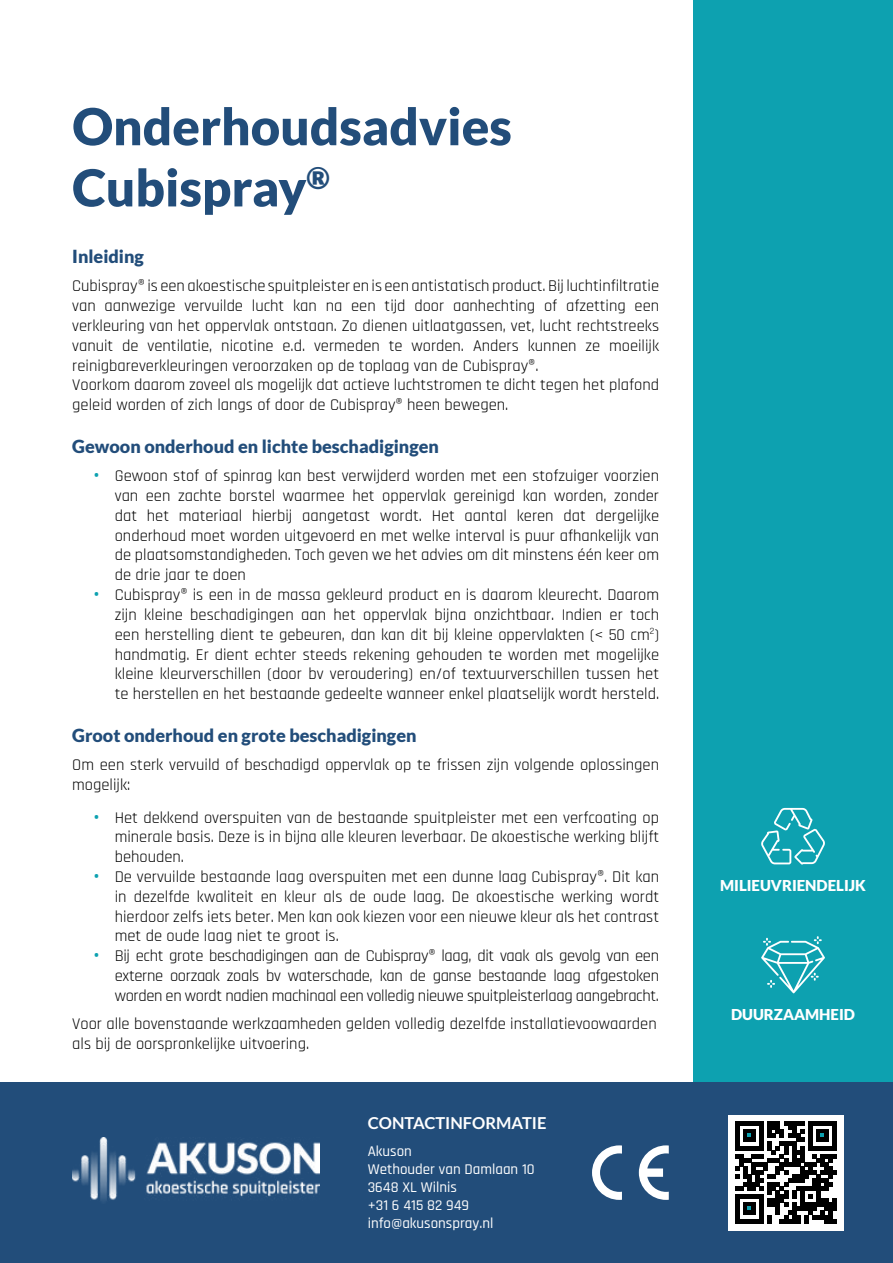
<style>
.page{position:relative;width:893px;height:1263px;background:#fff}
.page>*{position:absolute;margin:0;border:0;box-sizing:border-box;transform-origin:0 0}
.t1{font:900 51px/61.2px "Lato";color:#224d7a}
.t2{font:900 18px "Lato";color:#224d7a}
.t3{font:16.5px/19.8px "Rajdhani";color:#000;text-align:justify}
.t4{font:700 16.5px "Lato";color:#fff}
.t5{font:500 15px/18px "Rajdhani";color:#fff}
.t6{font:900 15px "Lato";color:#fff}
.s1{font-family:"Open Sans";color:#0da1b0}
</style>
<div class="page">
<div style="left:693px;top:0;width:200px;height:1089px;background:#0da1b0"></div>
<div style="left:0;top:1082px;width:893px;height:181px;background:#224d7a"></div>
<svg style="left:592px;top:1145px;width:30px;height:55px"></svg>
<svg style="left:639px;top:1145px;width:30px;height:55px"></svg>
<div style="left:728px;top:1115px;width:116px;height:115px;background:#fff"></div>
<svg style="left:735px;top:1121px;width:102px;height:102px"></svg>
<img style="left:72px;top:1138px;width:248px;height:63px">
<svg style="left:761px;top:808px;width:64px;height:56px"></svg>
<svg style="left:761px;top:936px;width:64px;height:57px"></svg>
<h1 class="t1" style="left:72px;top:95px;width:441px">Onderhoudsadvies<br>Cubispray<sup>®</sup></h1>
<p class="t2" style="left:72px;top:246px;width:73px">Inleiding</p>
<p class="t3" style="left:72px;top:277px;width:588px;text-align:left">Cubispray® is een akoestische spuitpleister en is een antistatisch product. Bij luchtinfiltratie van aanwezige vervuilde lucht kan na een tijd door aanhechting of afzetting een verkleuring van het oppervlak ontstaan. Zo dienen uitlaatgassen, vet, lucht rechtstreeks vanuit de ventilatie, nicotine e.d. vermeden te worden. Anders kunnen ze moeilijk reinigbareverkleuringen veroorzaken op de toplaag van de Cubispray®.<br>Voorkom daarom zoveel als mogelijk dat actieve luchtstromen te dicht tegen het plafond geleid worden of zich langs of door de Cubispray® heen bewegen.</p>
<p class="t2" style="left:72px;top:436px;width:368px">Gewoon onderhoud en lichte beschadigingen</p>
<p class="t3" style="left:115px;top:467px;width:546px;text-indent:-21px"><span class="s1">•</span> Gewoon stof of spinrag kan best verwijderd worden met een stofzuiger voorzien van een zachte borstel waarmee het oppervlak gereinigd kan worden, zonder dat het materiaal hierbij aangetast wordt. Het aantal keren dat dergelijke onderhoud moet worden uitgevoerd en met welke interval is puur afhankelijk van de plaatsomstandigheden. Toch geven we het advies om dit minstens één keer om de drie jaar te doen</p>
<p class="t3" style="left:115px;top:585px;width:546px;text-indent:-21px"><span class="s1">•</span> Cubispray® is een in de massa gekleurd product en is daarom kleurecht. Daarom zijn kleine beschadigingen aan het oppervlak bijna onzichtbaar. Indien er toch een herstelling dient te gebeuren, dan kan dit bij kleine oppervlakten (&lt; 50 cm<sup>2</sup>) handmatig. Er dient echter steeds rekening gehouden te worden met mogelijke kleine kleurverschillen (door bv veroudering) en/of textuurverschillen tussen het te herstellen en het bestaande gedeelte wanneer enkel plaatselijk wordt hersteld.</p>
<p class="t2" style="left:72px;top:725px;width:346px">Groot onderhoud en grote beschadigingen</p>
<p class="t3" style="left:72px;top:756px;width:588px">Om een sterk vervuild of beschadigd oppervlak op te frissen zijn volgende oplossingen mogelijk:</p>
<p class="t3" style="left:115px;top:808px;width:546px;text-indent:-21px"><span class="s1">•</span> Het dekkend overspuiten van de bestaande spuitpleister met een verfcoating op minerale basis. Deze is in bijna alle kleuren leverbaar. De akoestische werking blijft behouden.</p>
<p class="t3" style="left:115px;top:867px;width:546px;text-indent:-21px"><span class="s1">•</span> De vervuilde bestaande laag overspuiten met een dunne laag Cubispray®. Dit kan in dezelfde kwaliteit en kleur als de oude laag. De akoestische werking wordt hierdoor zelfs iets beter. Men kan ook kiezen voor een nieuwe kleur als het contrast met de oude laag niet te groot is.</p>
<p class="t3" style="left:115px;top:947px;width:546px;text-indent:-21px"><span class="s1">•</span> Bij echt grote beschadigingen aan de Cubispray® laag, dit vaak als gevolg van een externe oorzaak zoals bv waterschade, kan de ganse bestaande laag afgestoken worden en wordt nadien machinaal een volledig nieuwe spuitpleisterlaag aangebracht.</p>
<p class="t3" style="left:72px;top:1014px;width:586px">Voor alle bovenstaande werkzaamheden gelden volledig dezelfde installatievoowaarden als bij de oorspronkelijke uitvoering.</p>
<p class="t4" style="left:368px;top:1113px;width:180px">CONTACTINFORMATIE</p>
<p class="t5" style="left:368px;top:1142px;width:168px">Akuson<br>Wethouder van Damlaan 10<br>3648 XL Wilnis<br>+31 6 415 82 949 info@akusonspray.nl</p>
<p class="t6" style="left:720px;top:876px;width:147px">milieuvriendelijk</p>
<p class="t6" style="left:731px;top:1006px;width:125px">Duurzaamheid</p>
</div>
